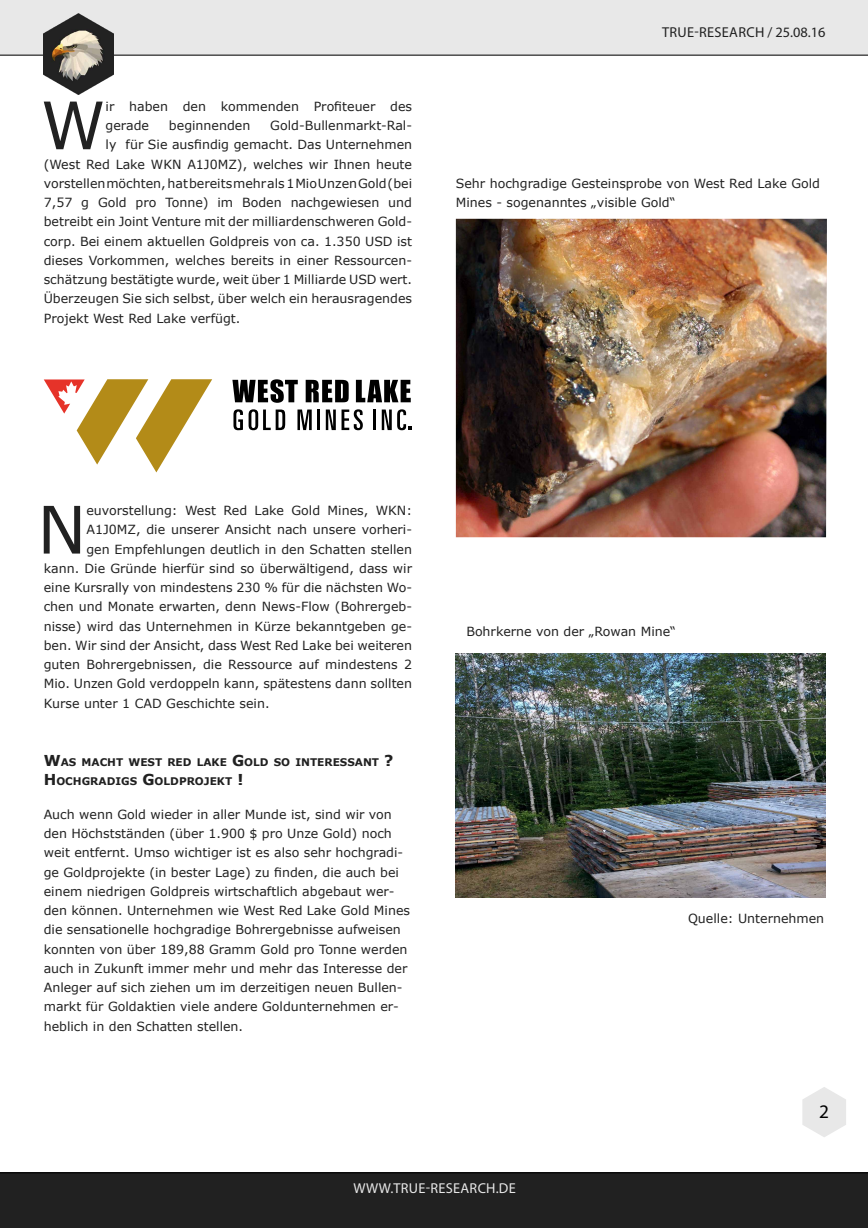
<style>
.page{position:relative;width:868px;height:1228px;background:#fff}
.page>*{position:absolute;margin:0;border:0;box-sizing:border-box;transform-origin:0 0}
.t1{font:65.56px "Verdana";color:#212121}
.t2{font:19.25px "Myriad Pro";color:#000}
.t3{font:14.35px "Myriad Pro";letter-spacing:.02em;color:#212121}
.t4{font:14.35px "Myriad Pro";letter-spacing:.02em;color:#e8e8e8}
.t5{font:12.6px/19.2px "Verdana";color:#212121}
.t6{font:700 10.54px/19.2px "Verdana";color:#212121}
.s1{font-size:15.05px}
</style>
<div class="page">
<div style="left:0;top:0;width:868px;height:55px;background:#e8e8e8"></div>
<img style="left:44px;top:14px;width:70px;height:81px">
<svg style="left:802px;top:1087px;width:44px;height:50px"></svg>
<div style="left:0;top:1172px;width:868px;height:56px;background:#212121"></div>
<img style="left:456px;top:219px;width:371px;height:318px">
<img style="left:456px;top:653px;width:370px;height:245px">
<svg style="left:232px;top:379px;width:66px;height:24px"></svg>
<svg style="left:306px;top:380px;width:43px;height:22px"></svg>
<svg style="left:356px;top:380px;width:55px;height:22px"></svg>
<svg style="left:233px;top:409px;width:10px;height:21px"></svg>
<svg style="left:249px;top:409px;width:36px;height:21px"></svg>
<svg style="left:297px;top:409px;width:15px;height:21px"></svg>
<hr style="left:317px;top:409px;width:3px;height:21px;background:#000">
<svg style="left:326px;top:409px;width:10px;height:21px"></svg>
<svg style="left:342px;top:409px;width:21px;height:21px"></svg>
<hr style="left:373px;top:409px;width:3px;height:21px;background:#000">
<svg style="left:382px;top:409px;width:30px;height:21px"></svg>
<svg style="left:44px;top:379px;width:168px;height:93px"></svg>
<h1 class="t1" style="left:41px;top:80px;width:66px">W</h1>
<p class="t5" style="left:106px;top:96px;width:308px">ir haben den kommenden Profiteuer des gerade</p>
<p class="t5" style="left:169px;top:116px;width:83px">beginnenden</p>
<p class="t5" style="left:270px;top:116px;width:143px">Gold-Bullenmarkt-Ral-</p>
<p class="t5" style="left:106px;top:135px;width:308px">ly für Sie ausfindig gemacht. Das Unternehmen</p>
<p class="t5" style="left:44px;top:154px;width:370px">(West Red Lake WKN A1J0MZ), welches wir Ihnen heute</p>
<p class="t5" style="left:44px;top:173px;width:370px">vorstellen möchten, hat bereits mehr als 1 Mio Unzen Gold (bei</p>
<p class="t5" style="left:44px;top:193px;width:370px">7,57 g Gold pro Tonne) im Boden nachgewiesen und</p>
<p class="t5" style="left:44px;top:212px;width:370px">betreibt ein Joint Venture mit der milliardenschweren Gold-</p>
<p class="t5" style="left:44px;top:231px;width:370px">corp. Bei einem aktuellen Goldpreis von ca. 1.350 USD ist</p>
<p class="t5" style="left:44px;top:250px;width:370px">dieses Vorkommen, welches bereits in einer Ressourcen-</p>
<p class="t5" style="left:44px;top:270px;width:370px">schätzung bestätigte wurde, weit über 1 Milliarde USD wert.</p>
<p class="t5" style="left:44px;top:289px;width:370px">Überzeugen Sie sich selbst, über welch ein herausragendes</p>
<p class="t5" style="left:44px;top:308px;width:198px">Projekt West Red Lake verfügt.</p>
<p class="t3" style="left:662px;top:24px;width:165px">TRUE-RESEARCH / 25.08.16</p>
<p class="t5" style="left:456px;top:173px;width:366px">Sehr hochgradige Gesteinsprobe von West Red Lake Gold<br>Mines - sogenanntes „visible Gold“</p>
<h1 class="t1" style="left:37px;top:485px;width:51px">N</h1>
<p class="t5" style="left:86px;top:501px;width:327px">euvorstellung: West Red Lake Gold Mines, WKN:</p>
<p class="t5" style="left:86px;top:520px;width:327px">A1J0MZ, die unserer Ansicht nach unsere vorheri-</p>
<p class="t5" style="left:86px;top:539px;width:327px">gen Empfehlungen deutlich in den Schatten stellen</p>
<p class="t5" style="left:44px;top:558px;width:370px">kann. Die Gründe hierfür sind so überwältigend, dass wir</p>
<p class="t5" style="left:44px;top:578px;width:370px">eine Kursrally von mindestens 230 % für die nächsten Wo-</p>
<p class="t5" style="left:44px;top:597px;width:370px">chen und Monate erwarten, denn News-Flow (Bohrergeb-</p>
<p class="t5" style="left:44px;top:616px;width:370px">nisse) wird das Unternehmen in Kürze bekanntgeben ge-</p>
<p class="t5" style="left:44px;top:635px;width:370px">ben. Wir sind der Ansicht, dass West Red Lake bei weiteren</p>
<p class="t5" style="left:44px;top:655px;width:370px">guten Bohrergebnissen, die Ressource auf mindestens 2</p>
<p class="t5" style="left:44px;top:674px;width:370px">Mio. Unzen Gold verdoppeln kann, spätestens dann sollten</p>
<p class="t5" style="left:44px;top:693px;width:227px">Kurse unter 1 CAD Geschichte sein.</p>
<p class="t6" style="left:44px;top:752px;width:351px"><span class="s1">W</span>AS MACHT WEST RED LAKE <span class="s1">G</span>OLD SO INTERESSANT <span class="s1">?<br>H</span> OCHGRADIGS <span class="s1">G</span>OLDPROJEKT <span class="s1">!</span></p>
<p class="t5" style="left:44px;top:804px;width:368px">Auch wenn Gold wieder in aller Munde ist, sind wir von den Höchstständen (über 1.900 $ pro Unze Gold) noch weit entfernt. Umso wichtiger ist es also sehr hochgradi&shy;ge Goldprojekte (in bester Lage) zu finden, die auch bei einem niedrigen Goldpreis wirtschaftlich abgebaut wer&shy;den können. Unternehmen wie West Red Lake Gold Mines die sensationelle hochgradige Bohrergebnisse aufweisen konnten von über 189,88 Gramm Gold pro Tonne werden auch in Zukunft immer mehr und mehr das Interesse der Anleger auf sich ziehen um im derzeitigen neuen Bullen&shy;markt für Goldaktien viele andere Goldunternehmen er&shy;heblich in den Schatten stellen.</p>
<p class="t5" style="left:466px;top:621px;width:211px">Bohrkerne von der „Rowan Mine“</p>
<p class="t5" style="left:688px;top:908px;width:138px">Quelle: Unternehmen</p>
<h2 class="t2" style="left:819px;top:1099px;width:11px">2</h2>
<p class="t4" style="left:354px;top:1179px;width:164px">WWW.TRUE-RESEARCH.DE</p>
</div>
